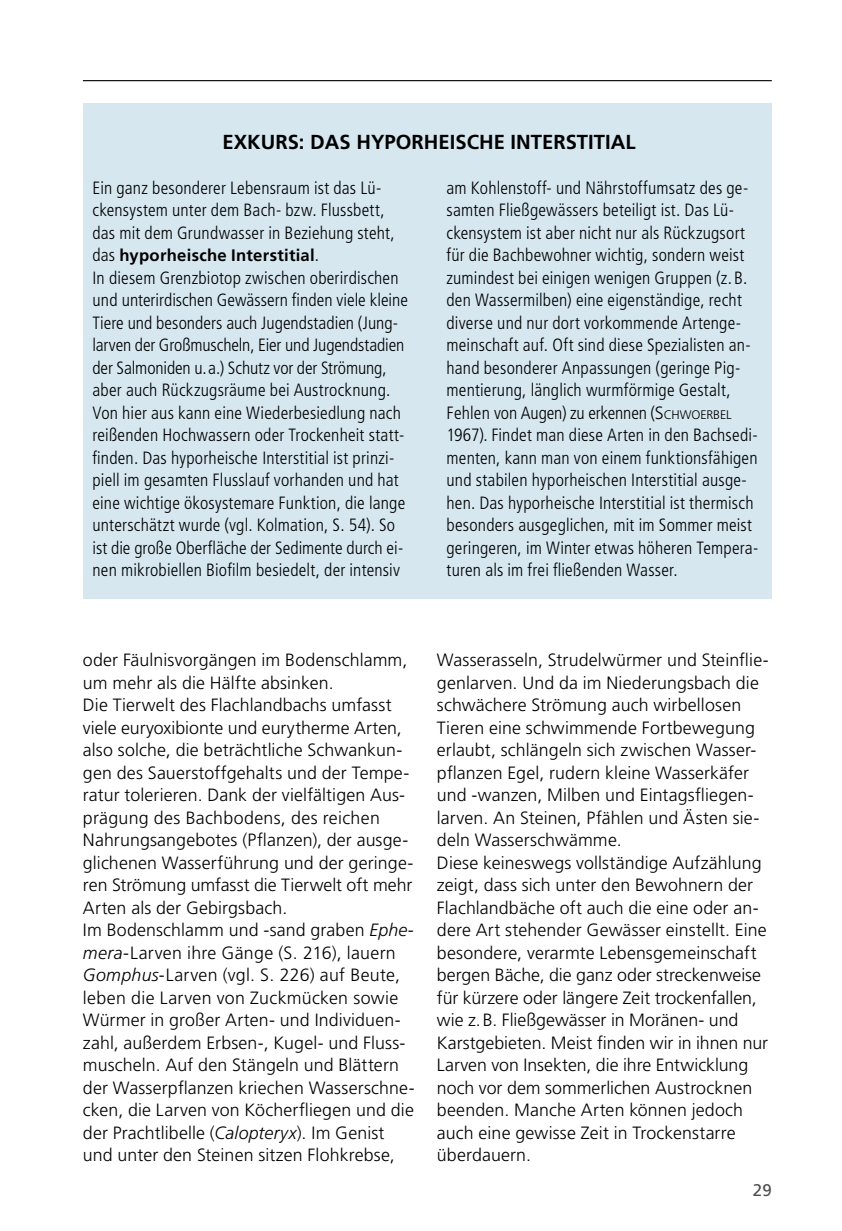
<style>
.page{position:relative;width:842px;height:1231px;background:#fff}
.page>*{position:absolute;margin:0;border:0;box-sizing:border-box;transform-origin:0 0}
.t1{font:700 20.25px "Frutiger LT Std";color:#000}
.t2{font:300 17.78px/22.5px "Frutiger LT Std";letter-spacing:.005em;color:#000}
.t3{font:300 condensed 17.78px/22.5px "Frutiger LT Std";letter-spacing:.01em;color:#000}
.t4{font:16.88px "Frutiger LT Std";color:#4d4d4d}
.t5{font:700 16.65px "Frutiger LT Std";letter-spacing:.015em;color:#000}
.s1{font-weight:300;font-stretch:condensed;font-size:17.78px}
.s2{font-stretch:normal}
.s3{font-stretch:normal;font-size:12.38px}
.s4{font-style:italic}
</style>
<div class="page">
<hr style="left:83px;top:80px;width:689px;height:1px;background:#000">
<div style="left:83px;top:104px;width:689px;height:495px;background:#d6e7f0"></div>
<p class="t1" style="left:222px;top:130px;width:414px">EXKURS: DAS HYPORHEISCHE INTERSTITIAL</p>
<p class="t3" style="left:92px;top:176px;width:304px">Ein ganz besonderer Lebensraum ist das Lü&shy;ckensystem unter dem Bach- bzw. Flussbett, das mit dem Grundwasser in Beziehung steht,</p>
<p class="t5" style="left:92px;top:245px;width:228px"><span class="s1">das</span> hyporheische Interstitial<span class="s1">.</span></p>
<p class="t3" style="left:92px;top:266px;width:317px">In diesem Grenzbiotop zwischen oberirdischen und unterirdischen Gewässern finden viele kleine Tiere und besonders auch Jugendstadien (Jung&shy;larven der Großmuscheln, Eier und Jugendstadien der Salmoniden u.a.) Schutz vor der Strömung, aber auch Rückzugsräume bei Austrocknung.<br>Von hier aus kann eine Wiederbesiedlung nach reißenden Hochwassern oder Trockenheit statt&shy;finden. Das hyporheische Interstitial ist prinzi&shy;piell im gesamten Flusslauf vorhanden und hat eine wichtige ökosystemare Funktion, die lange unterschätzt wurde (vgl. Kolmation, S. 54). So ist die große Oberfläche der Sedimente durch ei&shy;nen mikrobiellen Biofilm besiedelt, der intensiv</p>
<p class="t3" style="left:446px;top:176px;width:314px">am Kohlenstoff- und Nährstoffumsatz des ge&shy;samten Fließgewässers beteiligt ist. Das Lü&shy;ckensystem ist aber nicht nur als Rückzugsort für die Bachbewohner wichtig, sondern weist zumindest bei einigen wenigen Gruppen (z. B. den Wassermilben) eine eigenständige, recht diverse und nur dort vorkommende Artenge&shy;meinschaft auf. Oft sind diese Spezialisten an&shy;hand besonderer Anpassungen (geringe Pig&shy;mentierung, länglich wurmförmige Gestalt, Fehlen von Augen) zu erkennen (<span class="s2">S</span><span class="s3">CHWOERBEL </span>1967). Findet man diese Arten in den Bachsedi&shy;menten, kann man von einem funktionsfähigen und stabilen hyporheischen Interstitial ausge&shy;hen. Das hyporheische Interstitial ist thermisch besonders ausgeglichen, mit im Sommer meist geringeren, im Winter etwas höheren Tempera&shy;turen als im frei fließenden Wasser.</p>
<p class="t2" style="left:83px;top:649px;width:333px">oder Fäulnisvorgängen im Bodenschlamm, um mehr als die Hälfte absinken.<br>Die Tierwelt des Flachlandbachs umfasst viele euryoxibionte und eurytherme Arten, also solche, die beträchtliche Schwankun&shy;gen des Sauerstoffgehalts und der Tempe&shy;ratur tolerieren. Dank der vielfältigen Aus&shy;prägung des Bachbodens, des reichen Nahrungsangebotes (Pflanzen), der ausge&shy;glichenen Wasserführung und der geringe&shy;ren Strömung umfasst die Tierwelt oft mehr Arten als der Gebirgsbach.<br>Im Bodenschlamm und -sand graben <span class="s4">Ephe&shy;mera</span>-Larven ihre Gänge (S. 216), lauern <span class="s4">Gomphus</span>-Larven (vgl. S. 226) auf Beute, leben die Larven von Zuckmücken sowie Würmer in großer Arten- und Individuen&shy;zahl, außerdem Erbsen-, Kugel- und Fluss&shy;muscheln. Auf den Stängeln und Blättern der Wasserpflanzen kriechen Wasserschne&shy;cken, die Larven von Köcherfliegen und die der Prachtlibelle (<span class="s4">Calopteryx</span>). Im Genist und unter den Steinen sitzen Flohkrebse,</p>
<p class="t2" style="left:437px;top:649px;width:333px">Wasserasseln, Strudelwürmer und Steinflie&shy;genlarven. Und da im Niederungsbach die schwächere Strömung auch wirbellosen Tieren eine schwimmende Fortbewegung erlaubt, schlängeln sich zwischen Wasser&shy;pflanzen Egel, rudern kleine Wasserkäfer und -wanzen, Milben und Eintagsfliegen&shy;larven. An Steinen, Pfählen und Ästen sie&shy;deln Wasserschwämme.<br>Diese keineswegs vollständige Aufzählung zeigt, dass sich unter den Bewohnern der Flachlandbäche oft auch die eine oder an&shy;dere Art stehender Gewässer einstellt. Eine besondere, verarmte Lebensgemeinschaft bergen Bäche, die ganz oder streckenweise für kürzere oder längere Zeit trockenfallen, wie z.B. Fließgewässer in Moränen- und Karstgebieten. Meist finden wir in ihnen nur Larven von Insekten, die ihre Entwicklung noch vor dem sommerlichen Austrocknen beenden. Manche Arten können jedoch auch eine gewisse Zeit in Trockenstarre überdauern.</p>
<p class="t4" style="left:753px;top:1180px;width:21px">29</p>
</div>
